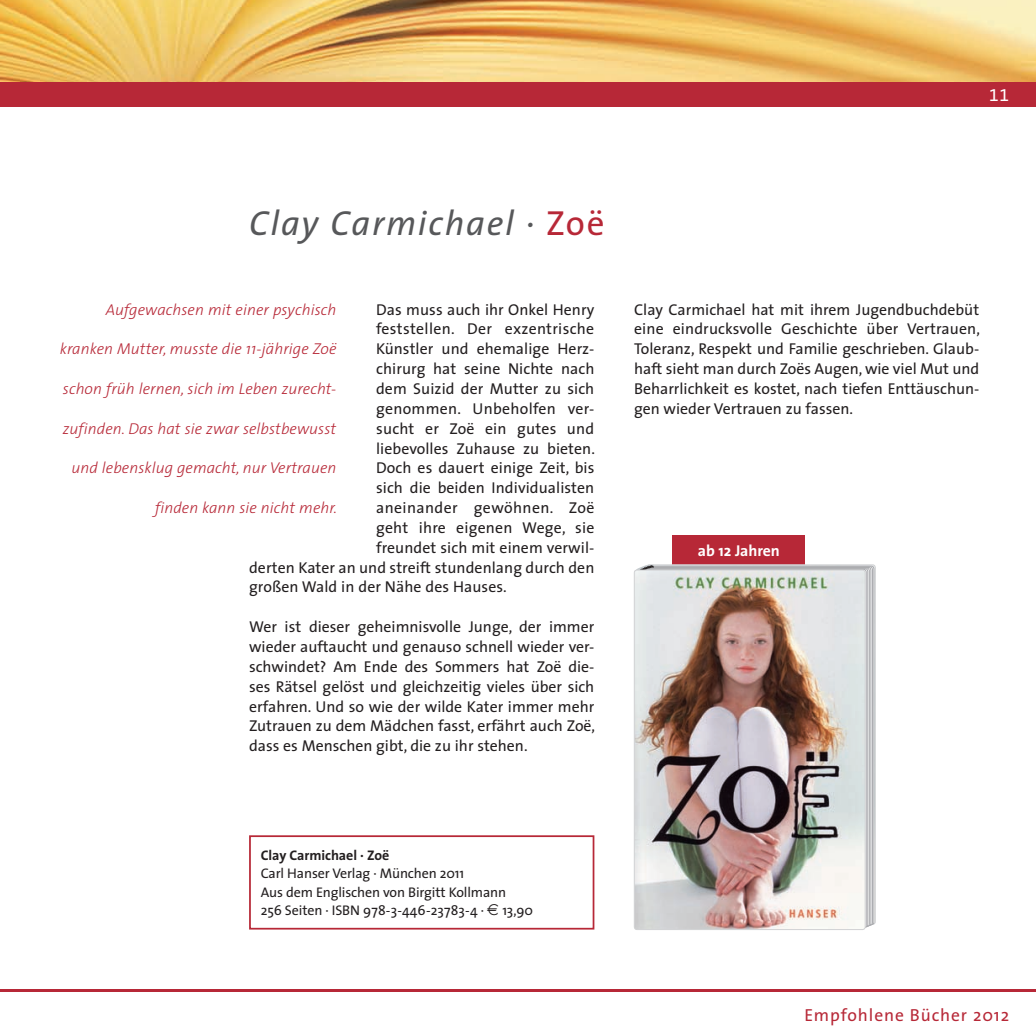
<style>
.page{position:relative;width:1036px;height:1036px;background:#fff}
.page>*{position:absolute;margin:0;border:0;box-sizing:border-box;transform-origin:0 0}
.t1{font:italic 35px "The Sans";letter-spacing:.05em;color:#57585a}
.t2{font:17.5px "The Sans";letter-spacing:.05em;color:#b72837}
.t3{font:17.5px "The Sans Expert";color:#fff}
.t4{font:15.75px/19.8px "The Sans";letter-spacing:.005em;color:#231f20;text-align:justify}
.t5{font:italic 300 15.75px "The Sans";letter-spacing:.005em;color:#b72837}
.t6{font:15.75px "The Sans";letter-spacing:.025em;color:#231f20}
.t7{font:700 15.75px "The Sans";letter-spacing:-.005em;color:#fff}
.t8{font:14px/18.4px "The Sans";letter-spacing:-.01em;color:#231f20}
.t9{font:700 14px "The Sans";letter-spacing:-.005em;color:#231f20}
.s1{font-style:normal;color:#b72837}
</style>
<div class="page">
<div style="left:672px;top:535px;width:133px;height:30px;background:#b72837"></div>
<svg style="left:636px;top:565px;width:18px;height:5px"></svg>
<img style="left:634px;top:570px;width:231px;height:358px">
<div style="left:634px;top:570px;width:231px;height:360px;border:1px solid #d1d2d4;border-radius:3px"></div>
<div style="left:249px;top:835px;width:345px;height:94px;border:2px solid #b72837"></div>
<img style="left:0;top:0;width:1036px;height:82px">
<div style="left:0;top:82px;width:1036px;height:25px;background:#b72837"></div>
<hr style="left:0;top:989px;width:1036px;height:3px;background:#b72837">
<p class="t3" style="left:989px;top:81px;width:22px">11</p>
<h1 class="t1" style="left:249px;top:194px;width:357px">Clay Carmichael · <span class="s1">Zoë</span></h1>
<p class="t5" style="left:106px;top:296px;width:232px">Aufgewachsen mit einer psychisch</p>
<p class="t5" style="left:60px;top:336px;width:278px">kranken Mutter, musste die 11-jährige Zoë</p>
<p class="t5" style="left:63px;top:376px;width:275px">schon früh lernen, sich im Leben zurecht-</p>
<p class="t5" style="left:63px;top:415px;width:275px">zufinden. Das hat sie zwar selbstbewusst</p>
<p class="t5" style="left:72px;top:455px;width:266px">und lebensklug gemacht, nur Vertrauen</p>
<p class="t5" style="left:155px;top:495px;width:184px">finden kann sie nicht mehr.</p>
<p class="t4" style="left:376px;top:299px;width:220px">Das muss auch ihr Onkel Henry</p>
<p class="t4" style="left:376px;top:319px;width:220px">feststellen. Der exzentrische</p>
<p class="t4" style="left:376px;top:339px;width:220px">Künstler und ehemalige Herz-</p>
<p class="t4" style="left:376px;top:358px;width:220px">chirurg hat seine Nichte nach</p>
<p class="t4" style="left:376px;top:378px;width:220px">dem Suizid der Mutter zu sich</p>
<p class="t4" style="left:376px;top:398px;width:220px">genommen. Unbeholfen ver-</p>
<p class="t4" style="left:376px;top:418px;width:220px">sucht er Zoë ein gutes und</p>
<p class="t4" style="left:376px;top:438px;width:220px">liebevolles Zuhause zu bieten.</p>
<p class="t4" style="left:376px;top:458px;width:220px">Doch es dauert einige Zeit, bis</p>
<p class="t4" style="left:376px;top:477px;width:220px">sich die beiden Individualisten</p>
<p class="t6" style="left:376px;top:495px;width:220px">aneinander gewöhnen. Zoë</p>
<p class="t4" style="left:376px;top:517px;width:220px">geht ihre eigenen Wege, sie</p>
<p class="t4" style="left:376px;top:537px;width:220px">freundet sich mit einem verwil-</p>
<p class="t4" style="left:249px;top:557px;width:347px">derten Kater an und streift stundenlang durch den</p>
<p class="t4" style="left:249px;top:577px;width:259px">großen Wald in der Nähe des Hauses.</p>
<p class="t4" style="left:249px;top:616px;width:348px">Wer ist dieser geheimnisvolle Junge, der immer wieder auftaucht und genauso schnell wieder ver&shy;schwindet? Am Ende des Sommers hat Zoë die&shy;ses Rätsel gelöst und gleichzeitig vieles über sich erfahren. Und so wie der wilde Kater immer mehr Zutrauen zu dem Mädchen fasst, erfährt auch Zoë, dass es Menschen gibt, die zu ihr stehen.</p>
<p class="t4" style="left:634px;top:299px;width:347px">Clay Carmichael hat mit ihrem Jugendbuch debüt eine eindrucksvolle Geschichte über Vertrauen, Toleranz, Respekt und Familie geschrieben. Glaub&shy;haft sieht man durch Zoës Augen, wie viel Mut und Beharrlichkeit es kostet, nach tiefen Enttäuschun&shy;gen wieder Vertrauen zu fassen.</p>
<p class="t7" style="left:698px;top:537px;width:83px">ab 12 Jahren</p>
<p class="t9" style="left:261px;top:843px;width:130px">Clay Carmichael · Zoë</p>
<p class="t8" style="left:261px;top:864px;width:247px">Carl Hanser Verlag · München 2011<br>Aus dem Englischen von Birgitt Kollmann<br>256 Seiten · ISBN 978-3-446-23783-4 ·</p>
<p class="t8" style="left:502px;top:901px;width:32px">13,90</p>
<p class="t2" style="left:804px;top:1000px;width:206px">Empfohlene Bücher 2012</p>
</div>
